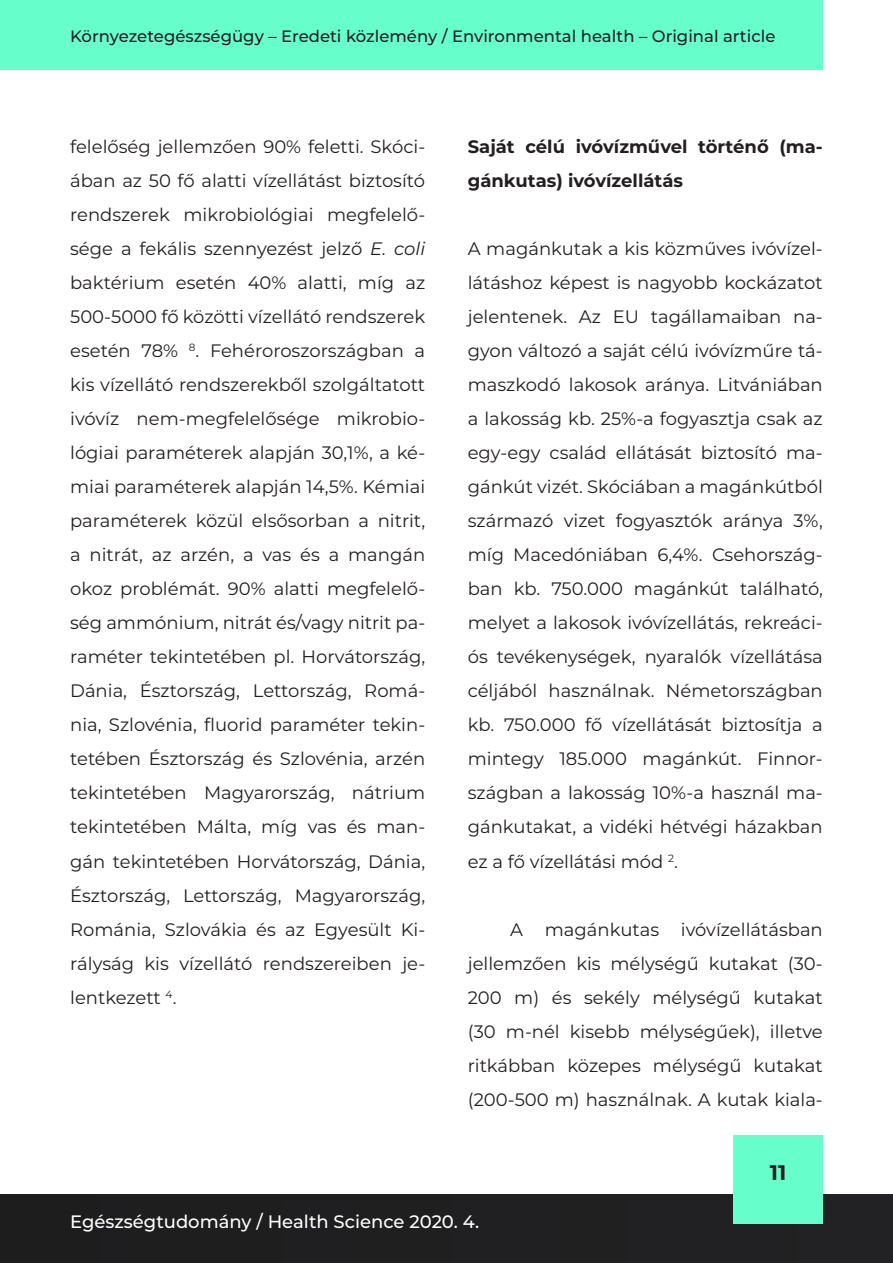
<style>
.page{position:relative;width:893px;height:1263px;background:#fff}
.page>*{position:absolute;margin:0;border:0;box-sizing:border-box;transform-origin:0 0}
.t1{font:700 21px "Montserrat";color:#231f20}
.t2{font:18px/34px "Montserrat";color:#231f20;text-align:justify}
.t3{font:700 18px/34px "Montserrat";color:#231f20}
.t4{font:500 18px "Montserrat";color:#fff}
.t5{font:500 16.5px "Montserrat";color:#231f20}
.s1{font-style:italic}
</style>
<div class="page">
<div style="left:0;top:1195px;width:893px;height:68px;background:#1f1f20"></div>
<div style="left:0;top:1px;width:823px;height:69px;background:#6fc"></div>
<div style="left:733px;top:1135px;width:90px;height:89px;background:#6fc"></div>
<p class="t5" style="left:70px;top:25px;width:707px">Környezetegészségügy – Eredeti közlemény / Environmental health – Original article</p>
<p class="t2" style="left:70px;top:129px;width:357px">felelőség jellemzően 90% feletti. Skóci&shy;ában az 50 fő alatti vízellátást biztosító rendszerek mikrobiológiai megfelelő&shy;sége a fekális szennyezést jelző <span class="s1">E. coli </span>baktérium esetén 40% alatti, míg az 500-5000 fő közötti vízellátó rendszerek esetén 78% <sup>8</sup>. Fehéroroszországban a kis vízellátó rendszerekből szolgáltatott ivóvíz nem-megfelelősége mikrobio&shy;lógiai paraméterek alapján 30,1%, a ké&shy;miai paraméterek alapján 14,5%. Kémiai paraméterek közül elsősorban a nitrit, a nitrát, az arzén, a vas és a mangán okoz problémát. 90% alatti megfelelő&shy;ség ammónium, nitrát és/vagy nitrit pa&shy;raméter tekintetében pl. Horvátország, Dánia, Észtország, Lettország, Romá&shy;nia, Szlovénia, fluorid paraméter tekin&shy;tetében Észtország és Szlovénia, arzén tekintetében Magyarország, nátrium tekintetében Málta, míg vas és man&shy;gán tekintetében Horvátország, Dánia, Észtország, Lettország, Magyarország, Románia, Szlovákia és az Egyesült Ki&shy;rályság kis vízellátó rendszereiben je&shy;lentkezett <sup>4</sup>.</p>
<p class="t3" style="left:468px;top:129px;width:357px">Saját célú ivóvízművel történő (ma&shy;gánkutas) ivóvízellátás</p>
<p class="t2" style="left:468px;top:231px;width:357px">A magánkutak a kis közműves ivóvízel&shy;látáshoz képest is nagyobb kockázatot jelentenek. Az EU tagállamaiban na&shy;gyon változó a saját célú ivóvízműre tá&shy;maszkodó lakosok aránya. Litvániában a lakosság kb. 25%-a fogyasztja csak az egy-egy család ellátását biztosító ma&shy;gánkút vizét. Skóciában a magánkútból származó vizet fogyasztók aránya 3%, míg Macedóniában 6,4%. Csehország&shy;ban kb. 750.000 magánkút található, melyet a lakosok ivóvízellátás, rekreáci&shy;ós tevékenységek, nyaralók vízellátása céljából használnak. Németországban kb. 750.000 fő vízellátását biztosítja a mintegy 185.000 magánkút. Finnor&shy;szágban a lakosság 10%-a használ ma&shy;gánkutakat, a vidéki hétvégi házakban ez a fő vízellátási mód <sup>2</sup>.</p>
<p class="t2" style="left:468px;top:911px;width:357px;text-indent:43px">A magánkutas ivóvízellátásban jellemzően kis mélységű kutakat (30- 200 m) és sekély mélységű kutakat (30 m-nél kisebb mélységűek), illetve ritkábban közepes mélységű kutakat (200-500 m) használnak. A kutak kiala-</p>
<p class="t4" style="left:70px;top:1209px;width:410px">Egészségtudomány / Health Science 2020. 4.</p>
<p class="t1" style="left:770px;top:1157px;width:18px">11</p>
</div>
